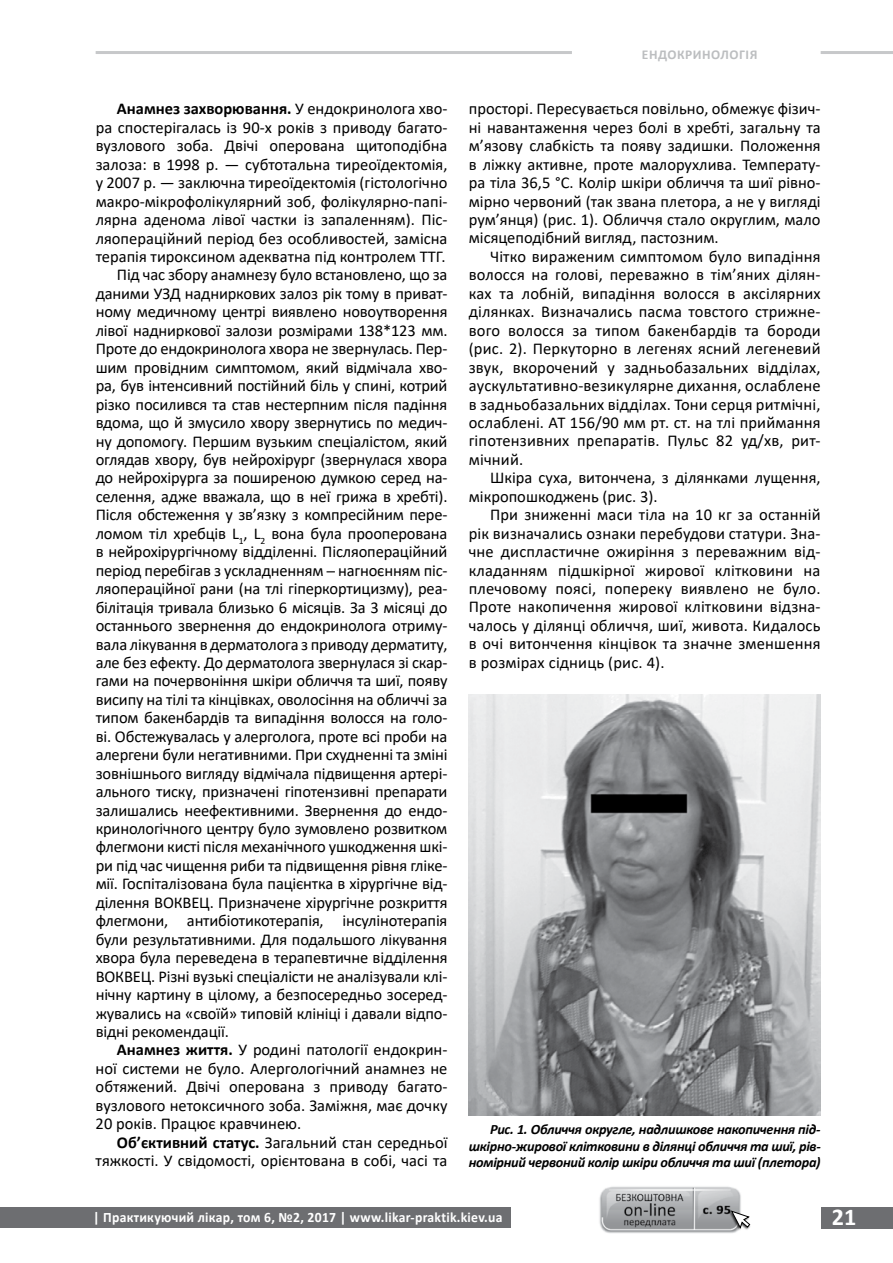
<style>
.page{position:relative;width:893px;height:1263px;background:#fff}
.page>*{position:absolute;margin:0;border:0;box-sizing:border-box;transform-origin:0 0}
.t1{font:700 24.15px "Calibri";color:#fff}
.t2{font:16.5px/18.5px "Calibri";letter-spacing:-.01em;color:#000;text-align:justify}
.t3{font:700 16.5px "Calibri";color:#000}
.t4{font:700 14.4px "Calibri";letter-spacing:.02em;color:#fff;scale:.95 1}
.t5{font:italic 700 14.25px/16.5px "Calibri";letter-spacing:-.02em;color:#000;text-align:justify}
.t6{font:700 13.5px "Calibri";letter-spacing:.04em;color:#bcbec0}
.s1{font-weight:400}
.s2{font-weight:700}
</style>
<div class="page">
<div style="left:0;top:1207px;width:511px;height:20px;background:#6d6e71"></div>
<div style="left:821px;top:1207px;width:72px;height:21px;background:#6d6e71"></div>
<img style="left:599px;top:1186px;width:142px;height:47px">
<div style="left:729px;top:1210px;width:22px;height:20px;background:#000;opacity:.75"></div>
<svg style="left:731px;top:1210px;width:19px;height:18px"></svg>
<hr style="left:96px;top:51px;width:476px;height:3px;background:#939598">
<hr style="left:821px;top:51px;width:72px;height:3px;background:#939598">
<img style="left:469px;top:694px;width:352px;height:421px">
<p class="t3" style="left:117px;top:97px;width:332px">Анамнез захворювання. <span class="s1">У ендокринолога хво-</span></p>
<p class="t2" style="left:96px;top:118px;width:353px">ра спостерігалась із 90-х років з приводу багато-</p>
<p class="t2" style="left:96px;top:136px;width:353px">вузлового зоба. Двічі оперована щитоподібна</p>
<p class="t2" style="left:96px;top:155px;width:353px">залоза: в 1998 р. — субтотальна тиреоїдектомія,</p>
<p class="t2" style="left:96px;top:173px;width:353px">у 2007 р. — заключна тиреоїдектомія (гістологічно</p>
<p class="t2" style="left:96px;top:192px;width:353px">макро-мікрофолікулярний зоб, фолікулярно-папі-</p>
<p class="t2" style="left:96px;top:210px;width:353px">лярна аденома лівої частки із запаленням). Піс-</p>
<p class="t2" style="left:96px;top:228px;width:353px">ляопераційний період без особливостей, замісна</p>
<p class="t2" style="left:96px;top:247px;width:352px">терапія тироксином адекватна під контролем ТТГ.</p>
<p class="t2" style="left:117px;top:265px;width:332px">Під час збору анамнезу було встановлено, що за</p>
<p class="t2" style="left:96px;top:284px;width:353px">даними УЗД надниркових залоз рік тому в приват-</p>
<p class="t2" style="left:96px;top:302px;width:353px">ному медичному центрі виявлено новоутворення</p>
<p class="t2" style="left:96px;top:321px;width:353px">лівої надниркової залози розмірами 138*123 мм.</p>
<p class="t2" style="left:96px;top:339px;width:353px">Проте до ендокринолога хвора не звернулась. Пер-</p>
<p class="t2" style="left:96px;top:358px;width:353px">шим провідним симптомом, який відмічала хво-</p>
<p class="t2" style="left:96px;top:376px;width:353px">ра, був інтенсивний постійний біль у спині, котрий</p>
<p class="t2" style="left:96px;top:394px;width:353px">різко посилився та став нестерпним після падіння</p>
<p class="t2" style="left:96px;top:413px;width:353px">вдома, що й змусило хвору звернутись по медич-</p>
<p class="t2" style="left:96px;top:431px;width:353px">ну допомогу. Першим вузьким спеціалістом, який</p>
<p class="t2" style="left:96px;top:450px;width:353px">оглядав хвору, був нейрохірург (звернулася хвора</p>
<p class="t2" style="left:96px;top:468px;width:353px">до нейрохірурга за поширеною думкою серед на-</p>
<p class="t2" style="left:96px;top:487px;width:353px">селення, адже вважала, що в неї грижа в хребті).</p>
<p class="t2" style="left:96px;top:505px;width:353px">Після обстеження у зв’язку з компресійним пере-</p>
<p class="t2" style="left:96px;top:524px;width:353px">ломом тіл хребців L<sub>1</sub>, L<sub>2</sub> вона була прооперована</p>
<p class="t2" style="left:96px;top:542px;width:353px">в нейрохірургічному відділенні. Післяопераційний</p>
<p class="t2" style="left:96px;top:561px;width:353px">період перебігав з ускладненням ─ нагноєнням піс-</p>
<p class="t2" style="left:96px;top:579px;width:353px">ляопераційної рани (на тлі гіперкортицизму), реа-</p>
<p class="t2" style="left:96px;top:597px;width:353px">білітація тривала близько 6 місяців. За 3 місяці до</p>
<p class="t2" style="left:96px;top:616px;width:353px">останнього звернення до ендокринолога отриму-</p>
<p class="t2" style="left:96px;top:634px;width:353px">вала лікування в дерматолога з приводу дерматиту,</p>
<p class="t2" style="left:96px;top:653px;width:353px">але без ефекту. До дерматолога звернулася зі скар-</p>
<p class="t2" style="left:96px;top:671px;width:353px">гами на почервоніння шкіри обличчя та шиї, появу</p>
<p class="t2" style="left:96px;top:690px;width:353px">висипу на тілі та кінцівках, оволосіння на обличчі за</p>
<p class="t2" style="left:96px;top:708px;width:353px">типом бакенбардів та випадіння волосся на голо-</p>
<p class="t2" style="left:96px;top:727px;width:353px">ві. Обстежувалась у алерголога, проте всі проби на</p>
<p class="t2" style="left:96px;top:745px;width:353px">алергени були негативними. При схудненні та зміні</p>
<p class="t2" style="left:96px;top:763px;width:353px">зовнішнього вигляду відмічала підвищення артері-</p>
<p class="t2" style="left:96px;top:782px;width:353px">ального тиску, призначені гіпотензивні препарати</p>
<p class="t2" style="left:96px;top:800px;width:353px">залишались неефективними. Звернення до ендо-</p>
<p class="t2" style="left:96px;top:819px;width:353px">кринологічного центру було зумовлено розвитком</p>
<p class="t2" style="left:96px;top:837px;width:353px">флегмони кисті після механічного ушкодження шкі-</p>
<p class="t2" style="left:96px;top:856px;width:353px">ри під час чищення риби та підвищення рівня гліке-</p>
<p class="t2" style="left:96px;top:874px;width:353px">мії. Госпіталізована була пацієнтка в хірургічне від-</p>
<p class="t2" style="left:96px;top:893px;width:353px">ділення ВОКВЕЦ. Призначене хірургічне розкриття</p>
<p class="t2" style="left:96px;top:911px;width:353px">флегмони, антибіотикотерапія, інсулінотерапія</p>
<p class="t2" style="left:96px;top:929px;width:353px">були результативними. Для подальшого лікування</p>
<p class="t2" style="left:96px;top:948px;width:353px">хвора була переведена в терапевтичне відділення</p>
<p class="t2" style="left:96px;top:966px;width:353px">ВОКВЕЦ. Різні вузькі спеціалісти не аналізували клі-</p>
<p class="t2" style="left:96px;top:985px;width:353px">нічну картину в цілому, а безпосередньо зосеред-</p>
<p class="t2" style="left:96px;top:1003px;width:353px">жувались на «своїй» типовій клініці і давали відпо-</p>
<p class="t2" style="left:96px;top:1022px;width:135px">відні рекомендації.</p>
<p class="t2" style="left:117px;top:1040px;width:332px"><span class="s2">Анамнез життя.</span> У родині патології ендокрин-</p>
<p class="t2" style="left:96px;top:1059px;width:353px">ної системи не було. Алергологічний анамнез не</p>
<p class="t2" style="left:96px;top:1077px;width:353px">обтяжений. Двічі оперована з приводу багато-</p>
<p class="t2" style="left:96px;top:1096px;width:353px">вузлового нетоксичного зоба. Заміжня, має дочку</p>
<p class="t2" style="left:96px;top:1114px;width:207px">20 років. Працює кравчинею.</p>
<p class="t2" style="left:117px;top:1132px;width:332px"><span class="s2">Об’єктивний статус.</span> Загальний стан середньої</p>
<p class="t2" style="left:96px;top:1151px;width:353px">тяжкості. У свідомості, орієнтована в собі, часі та</p>
<p class="t6" style="left:642px;top:45px;width:117px">ЕНДОКРИНОЛОГІЯ</p>
<p class="t2" style="left:469px;top:99px;width:353px">просторі. Пересувається повільно, обмежує фізич&shy;ні навантаження через болі в хребті, загальну та м’язову слабкість та появу задишки. Положення в ліжку активне, проте малорухлива. Температу&shy;ра тіла 36,5 °C. Колір шкіри обличчя та шиї рівно&shy;мірно червоний (так звана плетора, а не у вигляді рум’янця) (рис. 1). Обличчя стало округлим, мало місяцеподібний вигляд, пастозним.</p>
<p class="t2" style="left:469px;top:247px;width:353px;text-indent:21px">Чітко вираженим симптомом було випадіння волосся на голові, переважно в тім’яних ділян&shy;ках та лобній, випадіння волосся в аксілярних ділянках. Визначались пасма товстого стрижне&shy;вого волосся за типом бакенбардів та бороди (рис. 2). Перкуторно в легенях ясний легеневий звук, вкорочений у задньобазальних відділах, аускультативно-везикулярне дихання, ослаблене в задньобазальних відділах. Тони серця ритмічні, ослаблені. АТ 156/90 мм рт. ст. на тлі приймання гіпотензивних препаратів. Пульс 82 уд/хв, рит&shy;мічний.</p>
<p class="t2" style="left:469px;top:468px;width:353px;text-indent:21px">Шкіра суха, витончена, з ділянками лущення, мікропошкоджень (рис. 3).</p>
<p class="t2" style="left:469px;top:505px;width:353px;text-indent:21px">При зниженні маси тіла на 10 кг за останній рік визначались ознаки перебудови статури. Зна&shy;чне диспластичне ожиріння з переважним від&shy;кладанням підшкірної жирової клітковини на плечовому поясі, попереку виявлено не було.<br>Проте накопичення жирової клітковини відзна&shy;чалось у ділянці обличчя, шиї, живота. Кидалось в очі витончення кінцівок та значне зменшення в розмірах сідниць (рис. 4).</p>
<p class="t5" style="left:469px;top:1121px;width:353px;text-indent:21px">Рис. 1. Обличчя округле, надлишкове накопичення під&shy;шкірно-жирової клітковини в ділянці обличчя та шиї, рів&shy;номірний червоний колір шкіри обличчя та шиї (плетора)</p>
<p class="t4" style="left:93px;top:1207px;width:432px">| Практикуючий лікар, том 6, №2, 2017 | www.likar-praktik.kiev.ua</p>
<h1 class="t1" style="left:832px;top:1200px;width:26px">21</h1>
</div>
